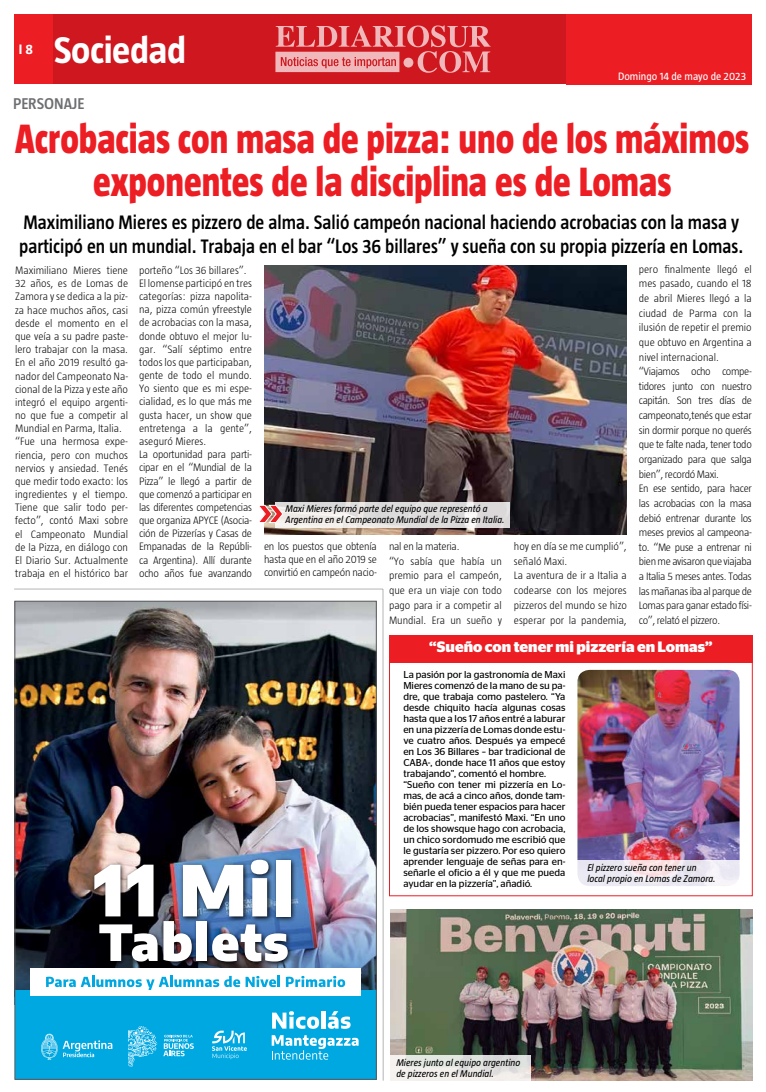
<style>
.page{position:relative;width:766px;height:1092px;background:#fff}
.page>*{position:absolute;margin:0;border:0;box-sizing:border-box;transform-origin:0 0}
.t1{font:800 42px/43px "Taz";color:#ed1d24;text-align:center;scale:.87 1}
.t2{font:700 38px "Taz";letter-spacing:-.01em;color:#fff}
.t3{font:600 20px/24px "Taz";color:#000;scale:.93 1}
.t4{font:600 16px "Taz";color:#6d6e71}
.t5{font:700 15px "Stag Sans";color:#fff}
.t6{font:700 14px "Taz";color:#fff}
.t7{font:300 11px/13.2px "Taz";color:#000}
.t8{font:300 11px/14.6px "Taz";letter-spacing:-.03em;color:#000}
.t9{font:11px "Taz";color:#fff}
.t10{font:10px/11px "Stag Sans";color:#000}
.t11{font:italic 10px/11px "Taz";color:#000}
</style>
<div class="page">
<div style="left:15px;top:14px;width:736px;height:70px;background:#ce171e"></div>
<div style="left:566px;top:14px;width:185px;height:70px;background:#ed1d24"></div>
<div style="left:14px;top:14px;width:39px;height:70px;background:#ed1d24"></div>
<svg style="left:275px;top:25px;width:215px;height:48px"></svg>
<img style="left:16px;top:602px;width:358px;height:215px">
<img style="left:16px;top:817px;width:358px;height:172px">
<div style="left:15px;top:989px;width:361px;height:90px;background:#00a8e1"></div>
<svg style="left:163px;top:1034px;width:31px;height:22px"></svg>
<svg style="left:128px;top:1026px;width:29px;height:40px"></svg>
<svg style="left:212px;top:1030px;width:35px;height:29px"></svg>
<svg style="left:41px;top:1033px;width:71px;height:26px"></svg>
<svg style="left:272px;top:1011px;width:47px;height:17px"></svg>
<hr style="left:321px;top:1011px;width:4px;height:17px;background:#fff">
<svg style="left:328px;top:1011px;width:22px;height:17px"></svg>
<svg style="left:271px;top:1035px;width:87px;height:24px"></svg>
<div style="left:30px;top:968px;width:330px;height:27px;background:#fff"></div>
<svg style="left:46px;top:975px;width:234px;height:14px"></svg>
<svg style="left:286px;top:976px;width:59px;height:11px"></svg>
<img style="left:93px;top:940px;width:204px;height:40px">
<svg style="left:99px;top:940px;width:58px;height:21px"></svg>
<img style="left:88px;top:850px;width:215px;height:90px">
<svg style="left:94px;top:864px;width:26px;height:52px"></svg>
<svg style="left:127px;top:864px;width:26px;height:52px"></svg>
<img style="left:163px;top:859px;width:125px;height:102px">
<div style="left:275px;top:860px;width:15px;height:56px;background:#fff"></div>
<hr style="left:14px;top:588px;width:369px;height:1px;background:#000">
<hr style="left:382px;top:589px;width:1px;height:491px;background:#000">
<img style="left:264px;top:265px;width:362px;height:269px">
<div style="left:389px;top:635px;width:363px;height:27px;background:#ed1d24"></div>
<img style="left:577px;top:669px;width:162px;height:191px">
<img style="left:390px;top:909px;width:362px;height:171px">
<svg style="left:275px;top:502px;width:235px;height:25px;background:#e3e0e0"></svg>
<svg style="left:259px;top:504px;width:25px;height:20px"></svg>
<svg style="left:390px;top:1055px;width:140px;height:25px;background:#e8e7e4"></svg>
<svg style="left:577px;top:860px;width:162px;height:25px;fill:#ece8f3"></svg>
<p class="t2" style="left:54px;top:29px;width:134px">Sociedad</p>
<p class="t4" style="left:13px;top:95px;width:73px">Personaje</p>
<p class="t6" style="left:19px;top:41px;width:16px">I 8</p>
<p class="t9" style="left:618px;top:70px;width:129px">Domingo 14 de mayo de 2023</p>
<p class="t1" style="left:15px;top:116px;width:845px">Acrobacias con masa de pizza: uno de los máximos exponentes de la disciplina es de Lomas</p>
<p class="t3" style="left:19px;top:210px;width:780px">Maximiliano Mieres es pizzero de alma. Salió campeón nacional haciendo acrobacias con la masa y participó en un mundial. Trabaja en el bar “Los 36 billares” y sueña con su propia pizzería en Lomas.</p>
<p class="t7" style="left:15px;top:263px;width:114px">Maximiliano Mieres tiene<br>32 años, es de Lomas de<br>Zamora y se dedica a la piz&shy;za hace muchos años, casi desde el momento en el que veía a su padre paste&shy;lero trabajar con la masa.<br>En el año 2019 resultó ga&shy;nador del Campeonato Na&shy;cional de la Pizza y este año integró el equipo argenti&shy;no que fue a competir al<br>Mundial en Parma, Italia. “Fue una hermosa expe&shy;riencia, pero con muchos nervios y ansiedad. Tenés que medir todo exacto: los ingredientes y el tiempo.<br>Tiene que salir todo per&shy;fecto”, contó Maxi sobre el Campeonato Mundial de la Pizza, en diálogo con<br>El Diario Sur. Actualmente trabaja en el histórico bar</p>
<p class="t7" style="left:139px;top:263px;width:114px">porteño “Los 36 billares”.<br>El lomense participó en tres categorías: pizza napolita&shy;na, pizza común yfreestyle de acrobacias con la masa, donde obtuvo el mejor lu&shy;gar. “Salí séptimo entre todos los que participaban, gente de todo el mundo.<br>Yo siento que es mi espe&shy;cialidad, es lo que más me gusta hacer, un show que entretenga a la gente”, aseguró Mieres.<br>La oportunidad para parti&shy;cipar en el “Mundial de la<br>Pizza” le llegó a partir de que comenzó a participar en las diferentes competencias que organiza APYCE (Asocia&shy;ción de Pizzerías y Casas de<br>Empanadas de la Repúbli&shy;ca Argentina). Allí durante ocho años fue avanzando</p>
<p class="t8" style="left:638px;top:261px;width:114px">pero finalmente llegó el mes pasado, cuando el 18 de abril Mieres llegó a la ciudad de Parma con la ilusión de repetir el premio que obtuvo en Argentina a nivel internacional. “Viajamos ocho compe&shy;tidores junto con nuestro capitán. Son tres días de campeonato,tenés que estar sin dormir porque no querés que te falte nada, tener todo organizado para que salga bien”, recordó Maxi.<br>En ese sentido, para hacer las acrobacias con la masa debió entrenar durante los meses previos al campeona&shy;to. “Me puse a entrenar ni bien me avisaron que viajaba a Italia 5 meses antes. Todas las mañanas iba al parque de<br>Lomas para ganar estado físi&shy;co”, relató el pizzero.</p>
<p class="t5" style="left:429px;top:638px;width:285px">“Sueño con tener mi pizzería en Lomas”</p>
<p class="t10" style="left:403px;top:668px;width:163px">La pasión por la gastronomía de Maxi Mieres comenzó de la mano de su pa&shy;dre, que trabaja como pastelero. “Ya desde chiquito hacía algunas cosas hasta que a los 17 años entré a laburar en una pizzería de Lomas donde estu&shy;ve cuatro años. Después ya empecé en Los 36 Billares – bar tradicional de CABA-, donde hace 11 años que estoy trabajando”, comentó el hombre. “Sueño con tener mi pizzería en Lo&shy;mas, de acá a cinco años, donde tam&shy;bién pueda tener espacios para hacer acrobacias”, manifestó Maxi. “En uno de los showsque hago con acrobacia, un chico sordomudo me escribió que le gustaría ser pizzero. Por eso quiero aprender lenguaje de señas para en&shy;señarle el oficio a él y que me pueda ayudar en la pizzería”, añadió.</p>
<p class="t11" style="left:285px;top:503px;width:220px">Maxi Mieres formó parte del equipo que representó a<br>Argentina en el Campeonato Mundial de la Pizza en Italia.</p>
<p class="t7" style="left:264px;top:539px;width:114px;text-align:justify">en los puestos que obtenía hasta que en el año 2019 se convirtió en campeón nacio-</p>
<p class="t7" style="left:389px;top:538px;width:114px;line-height:14.8px">nal en la materia.<br>“Yo sabía que había un premio para el campeón, que era un viaje con todo pago para ir a competir al<br>Mundial. Era un sueño y</p>
<p class="t7" style="left:514px;top:538px;width:114px;line-height:14.8px">hoy en día se me cumplió”, señaló Maxi.<br>La aventura de ir a Italia a codearse con los mejores pizzeros del mundo se hizo esperar por la pandemia,</p>
<p class="t11" style="left:587px;top:861px;width:130px">El pizzero sueña con tener un local propio en Lomas de Zamora.</p>
<p class="t11" style="left:396px;top:1056px;width:125px">Mieres junto al equipo argentino de pizzeros en el Mundial.</p>
</div>
